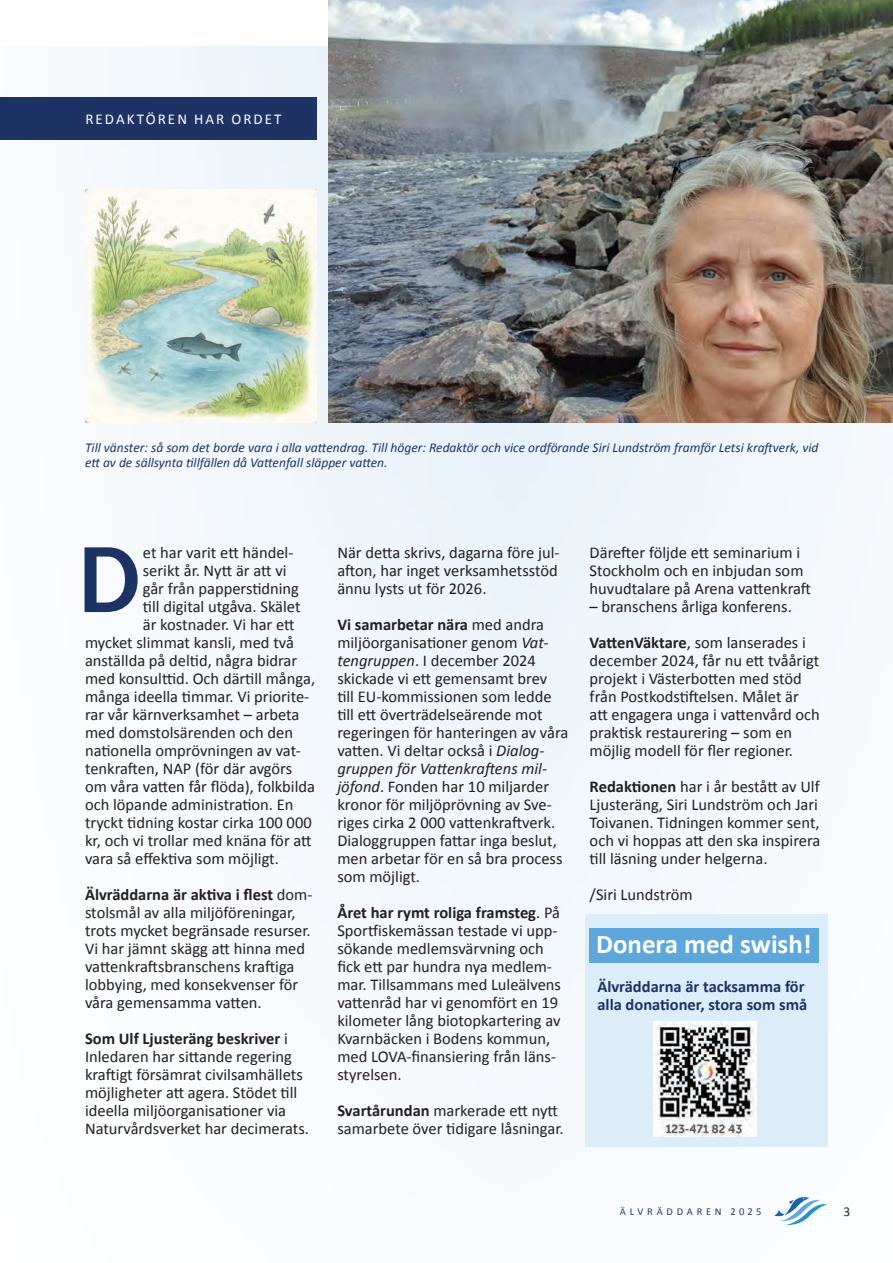
<style>
.page{position:relative;width:893px;height:1263px;background:#fff}
.page>*{position:absolute;margin:0;border:0;box-sizing:border-box;transform-origin:0 0}
.t1{font:500 97.05px "Franklin Gothic";color:#1d3364}
.t2{font:700 27px "Calibri";color:#fff}
.t3{font:16.5px/18px "Calibri";color:#231f20}
.t4{font:700 16.5px/18px "Calibri";color:#1d3364}
.t5{font:15px "Calibri";letter-spacing:.14em;color:#fff}
.t6{font:italic 13.5px/15px "Calibri";color:#1d3364}
.t7{font:13.5px "Calibri";color:#231f20}
.t8{font:10.5px "Calibri";letter-spacing:.35em;color:#1d3364}
.s1{font-weight:700}
.s2{font-style:italic}
</style>
<div class="page">
<div style="left:0;top:47px;width:893px;height:1216px;background:#f6fafd"></div>
<img style="left:328px;top:0;width:565px;height:422px">
<img style="left:85px;top:189px;width:232px;height:233px">
<div style="left:0;top:97px;width:316px;height:43px;background:#1d3364"></div>
<div style="left:585px;top:914px;width:242px;height:233px;background:#daedf9"></div>
<div style="left:590px;top:929px;width:229px;height:34px;background:#5da7da"></div>
<img style="left:653px;top:1022px;width:104px;height:114px">
<p class="t5" style="left:85px;top:109px;width:198px">REDAKTÖREN HAR ORDET</p>
<p class="t6" style="left:85px;top:440px;width:735px">Till vänster: så som det borde vara i alla vattendrag. Till höger: Redaktör och vice ordförande Siri Lundström framför Letsi kraftverk, vid ett av de sällsynta tillfällen då Vattenfall släpper vatten.</p>
<p class="t3" style="left:143px;top:543px;width:152px">et har varit ett händel-</p>
<p class="t3" style="left:143px;top:561px;width:145px">serikt år. Nytt är att vi</p>
<p class="t3" style="left:143px;top:579px;width:158px">går från papperstidning</p>
<p class="t3" style="left:143px;top:597px;width:159px">till digital utgåva. Skälet</p>
<p class="t3" style="left:143px;top:615px;width:153px">är kostnader. Vi har ett</p>
<p class="t3" style="left:85px;top:633px;width:210px">mycket slimmat kansli, med två</p>
<p class="t3" style="left:85px;top:651px;width:214px">anställda på deltid, några bidrar</p>
<p class="t3" style="left:85px;top:669px;width:232px">med konsulttid. Och därtill många,</p>
<p class="t3" style="left:85px;top:687px;width:226px">många ideella timmar. Vi priorite-</p>
<p class="t3" style="left:85px;top:705px;width:216px">rar vår kärnverksamhet – arbeta</p>
<p class="t3" style="left:85px;top:723px;width:210px">med domstolsärenden och den</p>
<p class="t3" style="left:85px;top:741px;width:217px">nationella omprövningen av vat-</p>
<p class="t3" style="left:85px;top:759px;width:209px">tenkraften, NAP (för där avgörs</p>
<p class="t3" style="left:85px;top:777px;width:232px">om våra vatten får flöda), folkbilda</p>
<p class="t3" style="left:85px;top:795px;width:210px">och löpande administration. En</p>
<p class="t3" style="left:85px;top:813px;width:228px">tryckt tidning kostar cirka 100 000</p>
<p class="t3" style="left:85px;top:831px;width:228px">kr, och vi trollar med knäna för att</p>
<p class="t3" style="left:85px;top:849px;width:195px">vara så effektiva som möjligt.</p>
<p class="t3" style="left:85px;top:885px;width:229px"><span class="s1">Älvräddarna är aktiva i flest</span> dom&shy;stolsmål av alla miljöföreningar, trots mycket begränsade resurser.<br>Vi har jämnt skägg att hinna med vattenkraftsbranschens kraftiga lobbying, med konsekvenser för våra gemensamma vatten.</p>
<p class="t3" style="left:85px;top:1029px;width:226px"><span class="s1">Som Ulf Ljusteräng beskriver</span> i Inledaren har sittande regering kraftigt försämrat civilsamhällets möjligheter att agera. Stödet till ideella miljöorganisationer via Naturvårdsverket har decimerats.</p>
<h1 class="t1" style="left:78px;top:520px;width:65px">D</h1>
<p class="t3" style="left:337px;top:543px;width:224px;text-align:justify">När detta skrivs, dagarna före jul&shy;afton, har inget verksamhetsstöd ännu lysts ut för 2026.</p>
<p class="t3" style="left:337px;top:615px;width:233px"><span class="s1">Vi samarbetar nära</span> med andra miljöorganisationer genom <span class="s2">Vat&shy;tengruppen</span>. I december 2024 skickade vi ett gemensamt brev<br>till EU-kommissionen som ledde till ett överträdelseärende mot regeringen för hanteringen av våra vatten. Vi deltar också i <span class="s2">Dialog&shy;gruppen för Vattenkraftens mil&shy;jöfond</span>. Fonden har 10 miljarder kronor för miljöprövning av Sve&shy;riges cirka 2 000 vattenkraftverk.<br>Dialoggruppen fattar inga beslut, men arbetar för en så bra process som möjligt.</p>
<p class="t3" style="left:337px;top:903px;width:225px"><span class="s1">Året har rymt roliga framsteg</span>. På<br>Sportfiskemässan testade vi upp&shy;sökande medlemsvärvning och fick ett par hundra nya medlem&shy;mar. Tillsammans med Luleälvens vattenråd har vi genomfört en 19 kilometer lång biotopkartering av<br>Kvarnbäcken i Bodens kommun, med LOVA-finansiering från läns&shy;styrelsen.</p>
<p class="t3" style="left:337px;top:1101px;width:228px"><span class="s1">Svartårundan</span> markerade ett nytt samarbete över tidigare låsningar.</p>
<p class="t3" style="left:590px;top:543px;width:223px">Därefter följde ett seminarium i<br>Stockholm och en inbjudan som huvudtalare på Arena vattenkraft</p>
<p class="t3" style="left:590px;top:588px;width:218px;line-height:36px">– branschens årliga konferens.<br><span class="s1">VattenVäktare</span>, som lanserades i</p>
<p class="t3" style="left:590px;top:651px;width:232px">december 2024, får nu ett tvåårigt projekt i Västerbotten med stöd från Postkodstiftelsen. Målet är att engagera unga i vattenvård och praktisk restaurering – som en möjlig modell för fler regioner.</p>
<p class="t3" style="left:590px;top:777px;width:232px"><span class="s1">Redaktionen</span> har i år bestått av Ulf Ljusteräng, Siri Lundström och Jari Toivanen. Tidningen kommer sent, och vi hoppas att den ska inspirera till läsning under helgerna.</p>
<p class="t3" style="left:590px;top:885px;width:105px">/Siri Lundström</p>
<h2 class="t2" style="left:596px;top:925px;width:217px">Donera med swish!</h2>
<p class="t4" style="left:597px;top:976px;width:211px">Älvräddarna är tacksamma för alla donationer, stora som små</p>
<p class="t8" style="left:620px;top:1204px;width:143px">ÄLVRÄDDAREN 2025</p>
<p class="t7" style="left:844px;top:1202px;width:8px">3</p>
</div>
